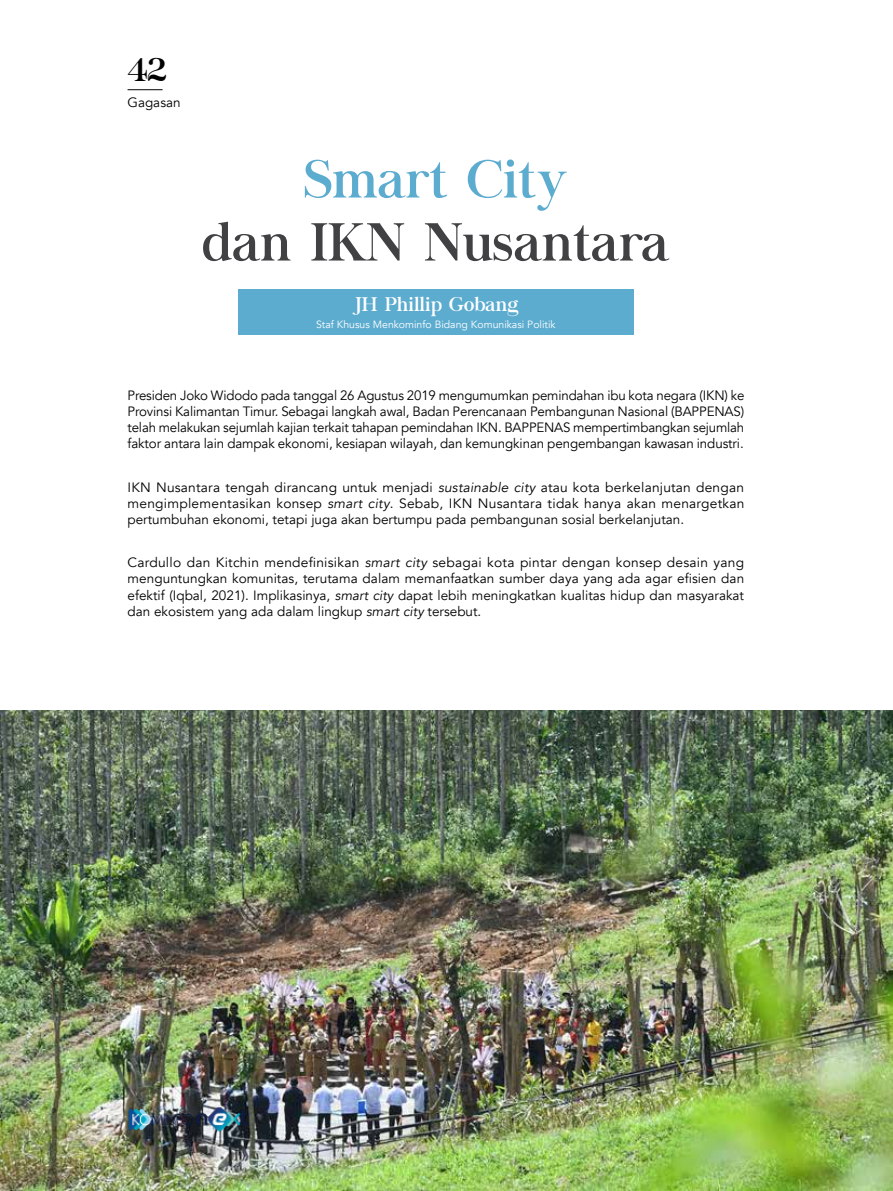
<style>
.page{position:relative;width:893px;height:1191px;background:#fff}
.page>*{position:absolute;margin:0;border:0;box-sizing:border-box;transform-origin:0 0}
.t1{font:52.5px "Chapaza";color:#414042}
.t2{font:52.5px "Chapaza";color:#5caccf}
.t3{font:37.5px "Chapaza";color:#000}
.t4{font:19.5px "Chapaza";color:#fff}
.t5{font:13.5px/16.2px "Avenir";color:#000;text-align:justify}
.t6{font:10.5px "Avenir";color:#fff}
.s1{font-style:italic}
</style>
<div class="page">
<hr style="left:128px;top:89px;width:35px;height:1px;background:#000">
<div style="left:238px;top:290px;width:396px;height:45px;background:#5caccf"></div>
<img style="left:0;top:710px;width:893px;height:481px">
<h2 class="t3" style="left:128px;top:46px;width:41px">42</h2>
<p class="t5" style="left:128px;top:95px;width:55px">Gagasan</p>
<h1 class="t2" style="left:304px;top:149px;width:265px">Smart City</h1>
<h1 class="t1" style="left:202px;top:212px;width:469px">dan IKN Nusantara</h1>
<h3 class="t4" style="left:353px;top:293px;width:168px">JH Phillip Gobang</h3>
<p class="t6" style="left:316px;top:318px;width:241px">Staf Khusus Menkominfo Bidang Komunikasi Politik</p>
<p class="t5" style="left:128px;top:387px;width:618px">Presiden Joko Widodo pada tanggal 26 Agustus 2019 mengumumkan pemindahan ibu kota negara (IKN) ke Provinsi Kalimantan Timur. Sebagai langkah awal, Badan Perencanaan Pembangunan Nasional (BAPPENAS) telah melakukan sejumlah kajian terkait tahapan pemindahan IKN. BAPPENAS mempertimbangkan sejumlah faktor antara lain dampak ekonomi, kesiapan wilayah, dan kemungkinan pengembangan kawasan industri.</p>
<p class="t5" style="left:128px;top:479px;width:618px">IKN Nusantara tengah dirancang untuk menjadi <span class="s1">sustainable city</span> atau kota berkelanjutan dengan mengimplementasikan konsep <span class="s1">smart city</span>. Sebab, IKN Nusantara tidak hanya akan menargetkan pertumbuhan ekonomi, tetapi juga akan bertumpu pada pembangunan sosial berkelanjutan.</p>
<p class="t5" style="left:128px;top:555px;width:618px">Cardullo dan Kitchin mendefinisikan <span class="s1">smart city</span> sebagai kota pintar dengan konsep desain yang menguntungkan komunitas, terutama dalam memanfaatkan sumber daya yang ada agar efisien dan efektif (Iqbal, 2021). Implikasinya, <span class="s1">smart city</span> dapat lebih meningkatkan kualitas hidup dan masyarakat dan ekosistem yang ada dalam lingkup <span class="s1">smart city</span> tersebut.</p>
</div>
